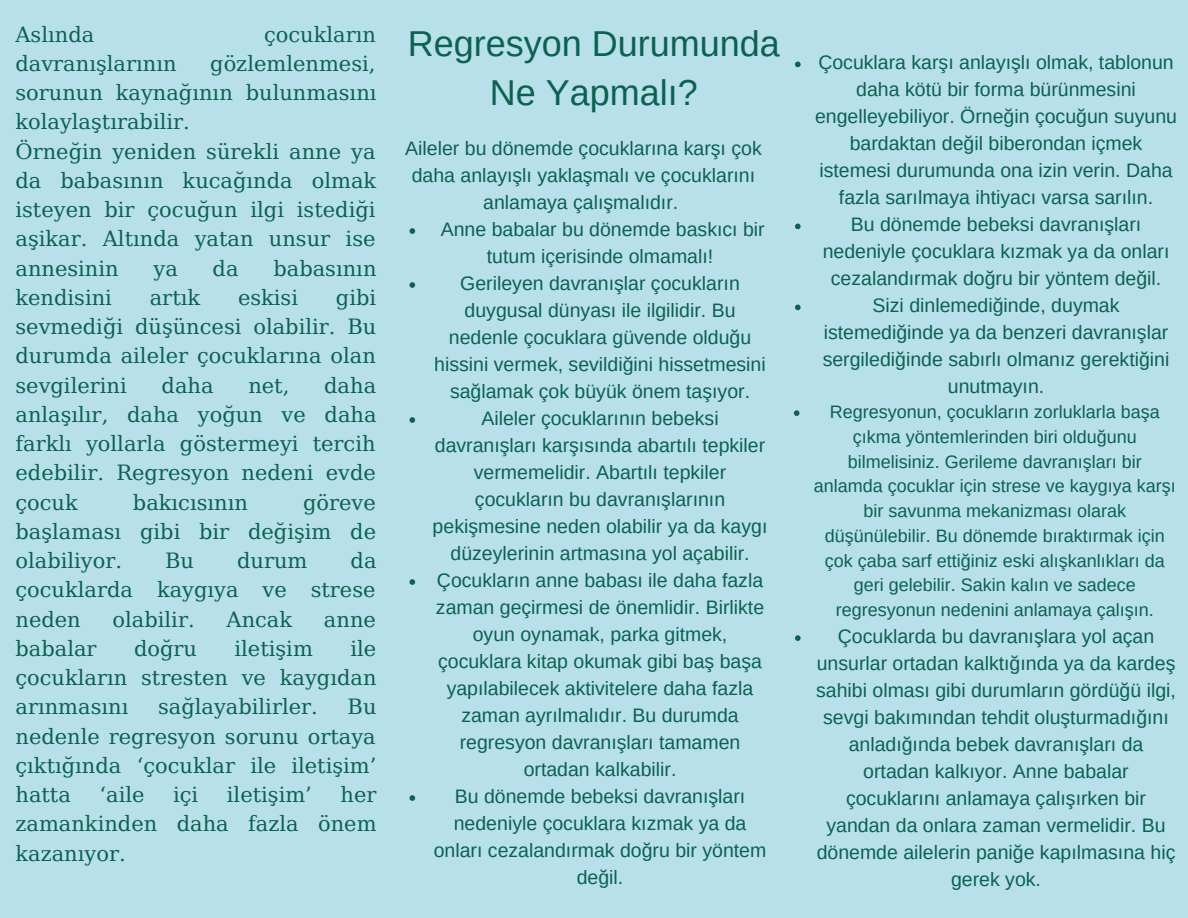
<style>
.page{position:relative;width:1188px;height:918px;background:#b7e0eb}
.page>*{position:absolute;margin:0;border:0;box-sizing:border-box;transform-origin:0 0}
.t1{font:36px/49.5px "Arimo";color:#0a6250;text-align:center}
.t2{font:21px/29.2px "DejaVu Serif";color:#0a6250;text-align:justify}
.t3{font:19.5px/27px "Arimo";color:#0a6250;text-align:center}
.t4{font:18px/24.8px "Arimo";color:#0a6250;text-align:center}
</style>
<div class="page">
<svg style="left:410px;top:228px;width:5px;height:6px"></svg>
<svg style="left:410px;top:282px;width:5px;height:6px"></svg>
<svg style="left:410px;top:417px;width:5px;height:6px"></svg>
<svg style="left:410px;top:579px;width:5px;height:6px"></svg>
<svg style="left:410px;top:795px;width:5px;height:6px"></svg>
<svg style="left:795px;top:62px;width:6px;height:5px"></svg>
<svg style="left:795px;top:224px;width:6px;height:5px"></svg>
<svg style="left:795px;top:305px;width:6px;height:5px"></svg>
<svg style="left:794px;top:410px;width:6px;height:6px"></svg>
<svg style="left:795px;top:635px;width:6px;height:6px"></svg>
<p class="t2" style="left:15px;top:20px;width:80px">Aslında</p>
<p class="t2" style="left:264px;top:20px;width:113px">çocukların</p>
<p class="t2" style="left:15px;top:49px;width:163px">davranışlarının</p>
<p class="t2" style="left:15px;top:49px;width:363px;text-indent:195px">gözlemlenmesi, sorunun kaynağının bulunmasını kolaylaştırabilir.</p>
<p class="t2" style="left:15px;top:137px;width:362px">Örneğin yeniden sürekli anne ya da babasının kucağında olmak isteyen bir çocuğun ilgi istediği aşikar. Altında yatan unsur ise annesinin</p>
<p class="t2" style="left:153px;top:254px;width:26px">ya</p>
<p class="t2" style="left:213px;top:254px;width:27px">da</p>
<p class="t2" style="left:273px;top:254px;width:105px">babasının</p>
<p class="t2" style="left:15px;top:283px;width:98px">kendisini</p>
<p class="t2" style="left:150px;top:283px;width:52px">artık</p>
<p class="t2" style="left:238px;top:283px;width:62px">eskisi</p>
<p class="t2" style="left:15px;top:283px;width:362px;text-indent:320px">gibi sevmediği düşüncesi olabilir. Bu durumda aileler çocuklarına olan sevgilerini</p>
<p class="t2" style="left:15px;top:371px;width:363px;text-indent:309px">daha anlaşılır, daha yoğun ve daha farklı yollarla göstermeyi tercih edebilir. Regresyon nedeni evde çocuk</p>
<p class="t2" style="left:162px;top:371px;width:53px">daha</p>
<p class="t2" style="left:248px;top:371px;width:43px">net,</p>
<p class="t2" style="left:15px;top:488px;width:362px;text-indent:288px">göreve başlaması gibi bir değişim de olabiliyor.</p>
<p class="t2" style="left:133px;top:488px;width:117px">bakıcısının</p>
<p class="t2" style="left:15px;top:546px;width:363px;text-indent:335px">da çocuklarda kaygıya ve strese neden</p>
<p class="t2" style="left:165px;top:546px;width:30px">Bu</p>
<p class="t2" style="left:237px;top:546px;width:72px">durum</p>
<p class="t2" style="left:113px;top:605px;width:84px">olabilir.</p>
<p class="t2" style="left:227px;top:605px;width:67px">Ancak</p>
<p class="t2" style="left:324px;top:605px;width:53px">anne</p>
<p class="t2" style="left:15px;top:634px;width:83px">babalar</p>
<p class="t2" style="left:134px;top:634px;width:65px">doğru</p>
<p class="t2" style="left:235px;top:634px;width:80px">iletişim</p>
<p class="t2" style="left:15px;top:634px;width:363px;text-indent:335px">ile çocukların stresten ve kaygıdan arınmasını</p>
<p class="t2" style="left:158px;top:692px;width:161px">sağlayabilirler.</p>
<p class="t2" style="left:15px;top:692px;width:363px;text-indent:332px">Bu nedenle regresyon sorunu ortaya çıktığında ‘çocuklar ile iletişim’ hatta</p>
<p class="t2" style="left:15px;top:780px;width:363px;text-indent:325px">her zamankinden daha fazla önem kazanıyor.</p>
<p class="t2" style="left:100px;top:780px;width:47px">‘aile</p>
<p class="t2" style="left:173px;top:780px;width:27px">içi</p>
<p class="t2" style="left:227px;top:780px;width:87px">iletişim’</p>
<p class="t1" style="left:408px;top:19px;width:374px">Regresyon Durumunda<br>Ne Yapmalı?</p>
<p class="t3" style="left:405px;top:135px;width:358px">Aileler bu dönemde çocuklarına karşı çok daha anlayışlı yaklaşmalı ve çocuklarını anlamaya çalışmalıdır.</p>
<p class="t3" style="left:441px;top:216px;width:326px">Anne babalar bu dönemde baskıcı bir tutum içerisinde olmamalı!</p>
<p class="t3" style="left:434px;top:270px;width:333px">Gerileyen davranışlar çocukların duygusal dünyası ile ilgilidir. Bu nedenle çocuklara güvende olduğu hissini vermek, sevildiğini hissetmesini sağlamak çok büyük önem taşıyor.</p>
<p class="t3" style="left:433px;top:405px;width:336px">Aileler çocuklarının bebeksi davranışları karşısında abartılı tepkiler vermemelidir. Abartılı tepkiler çocukların bu davranışlarının pekişmesine neden olabilir ya da kaygı düzeylerinin artmasına yol açabilir.</p>
<p class="t3" style="left:436px;top:567px;width:330px">Çocukların anne babası ile daha fazla zaman geçirmesi de önemlidir. Birlikte oyun oynamak, parka gitmek, çocuklara kitap okumak gibi baş başa yapılabilecek aktivitelere daha fazla zaman ayrılmalıdır. Bu durumda regresyon davranışları tamamen ortadan kalkabilir.</p>
<p class="t3" style="left:434px;top:783px;width:334px">Bu dönemde bebeksi davranışları nedeniyle çocuklara kızmak ya da onları cezalandırmak doğru bir yöntem değil.</p>
<p class="t3" style="left:815px;top:49px;width:363px">Çocuklara karşı anlayışlı olmak, tablonun daha kötü bir forma bürünmesini engelleyebiliyor. Örneğin çocuğun suyunu bardaktan değil biberondan içmek istemesi durumunda ona izin verin. Daha fazla sarılmaya ihtiyacı varsa sarılın.</p>
<p class="t3" style="left:823px;top:211px;width:348px">Bu dönemde bebeksi davranışları nedeniyle çocuklara kızmak ya da onları cezalandırmak doğru bir yöntem değil.</p>
<p class="t3" style="left:823px;top:292px;width:348px">Sizi dinlemediğinde, duymak istemediğinde ya da benzeri davranışlar sergilediğinde sabırlı olmanız gerektiğini unutmayın.</p>
<p class="t4" style="left:814px;top:400px;width:363px">Regresyonun, çocukların zorluklarla başa çıkma yöntemlerinden biri olduğunu bilmelisiniz. Gerileme davranışları bir anlamda çocuklar için strese ve kaygıya karşı bir savunma mekanizması olarak düşünülebilir. Bu dönemde bıraktırmak için çok çaba sarf ettiğiniz eski alışkanlıkları da geri gelebilir. Sakin kalın ve sadece regresyonun nedenini anlamaya çalışın.</p>
<p class="t3" style="left:816px;top:623px;width:361px">Çocuklarda bu davranışlara yol açan unsurlar ortadan kalktığında ya da kardeş sahibi olması gibi durumların gördüğü ilgi, sevgi bakımından tehdit oluşturmadığını anladığında bebek davranışları da ortadan kalkıyor. Anne babalar çocuklarını anlamaya çalışırken bir yandan da onlara zaman vermelidir. Bu dönemde ailelerin paniğe kapılmasına hiç gerek yok.</p>
</div>
